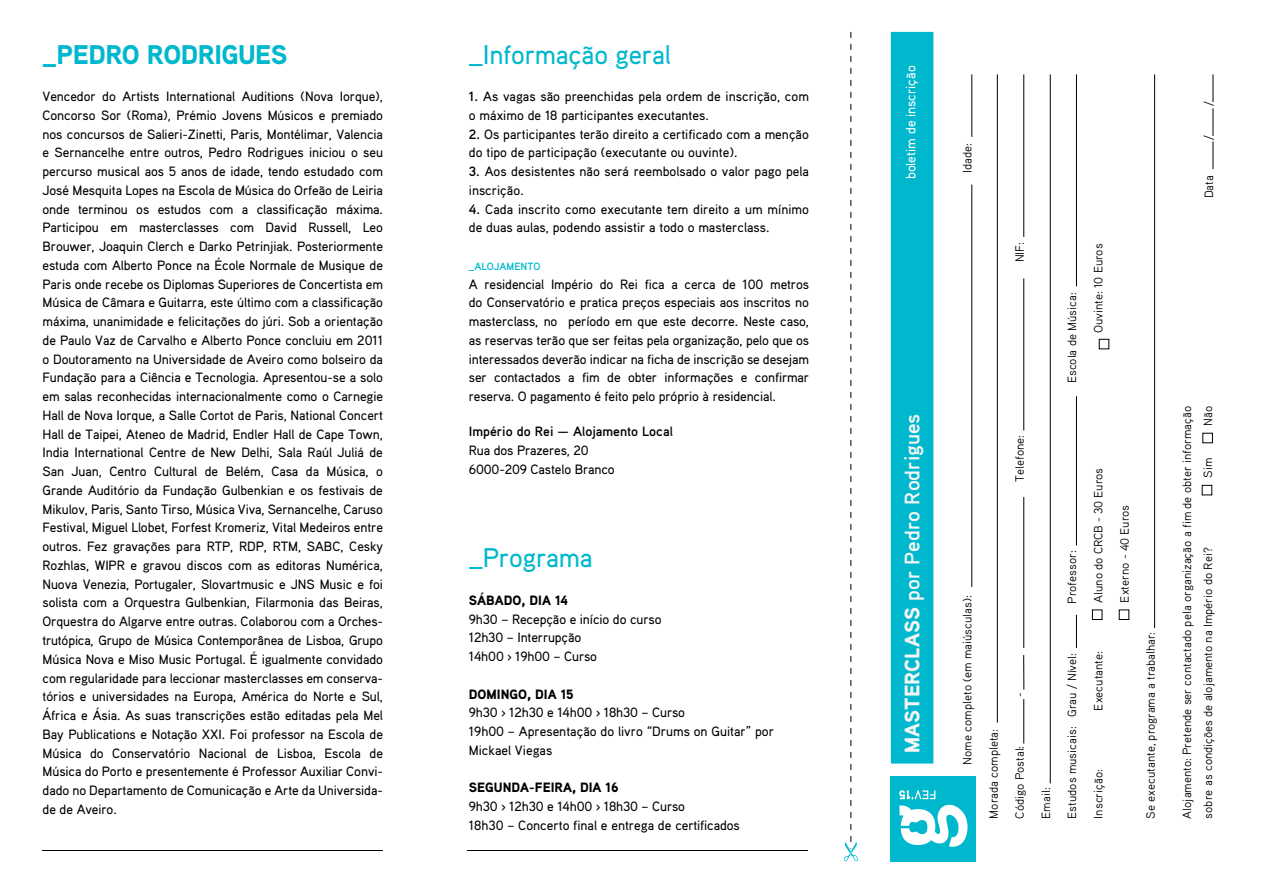
<style>
.page{position:relative;width:1263px;height:893px;background:#fff}
.page>*{position:absolute;margin:0;border:0;box-sizing:border-box;transform-origin:0 0}
.t1{font:500 27px "Aaux Pro";letter-spacing:-.01em;color:#00b8cd}
.t2{font:900 27px "Aaux Pro";letter-spacing:-.02em;color:#00b8cd}
.t3{font:700 21px "Aaux Pro";color:#f5f5f5}
.t4{font:500 13.5px/18.8px "Aaux Pro";color:#000}
.t5{font:900 13.5px "Aaux Pro";color:#000}
.t6{font:700 13.5px "Aaux Pro";color:#000}
.t7{font:500 13.5px "Aaux Pro";color:#fff}
.t8{font:12px/26.2px "Aaux Pro";color:#000}
.t9{font:700 10.5px "Aaux Pro";color:#00b8cd}
.s1{font-weight:700}
.s2{font-weight:900}
</style>
<div class="page">
<svg style="left:844px;top:32px;width:14px;height:829px"></svg>
<hr style="left:467px;top:850px;width:340px;height:1px;background:#000">
<hr style="left:43px;top:850px;width:340px;height:1px;background:#000">
<div style="left:891px;top:32px;width:42px;height:732px;background:#00b8cd"></div>
<hr style="left:971px;top:185px;width:1px;height:402px;background:#000">
<hr style="left:971px;top:74px;width:1px;height:63px;background:#000">
<hr style="left:997px;top:74px;width:1px;height:649px;background:#000">
<hr style="left:1050px;top:74px;width:1px;height:709px;background:#000">
<hr style="left:1076px;top:615px;width:1px;height:33px;background:#000">
<hr style="left:1076px;top:396px;width:1px;height:149px;background:#000">
<hr style="left:1076px;top:74px;width:1px;height:212px;background:#000">
<div style="left:1099px;top:339px;width:10px;height:10px;border:1px solid #000"></div>
<div style="left:1092px;top:610px;width:10px;height:10px;border:1px solid #000"></div>
<div style="left:1119px;top:610px;width:10px;height:10px;border:1px solid #000"></div>
<div style="left:1202px;top:485px;width:10px;height:10px;border:1px solid #000"></div>
<div style="left:1202px;top:433px;width:11px;height:10px;border:1px solid #000"></div>
<hr style="left:1154px;top:74px;width:1px;height:554px;background:#000">
<svg style="left:1212px;top:108px;width:1px;height:61px"></svg>
<svg style="left:1212px;top:74px;width:1px;height:28px"></svg>
<hr style="left:1023px;top:74px;width:1px;height:163px;background:#000">
<hr style="left:1023px;top:278px;width:1px;height:152px;background:#000">
<hr style="left:1023px;top:497px;width:1px;height:151px;background:#000">
<hr style="left:1023px;top:699px;width:1px;height:45px;background:#000">
<hr style="left:1023px;top:655px;width:1px;height:35px;background:#000">
<div style="left:891px;top:776px;width:85px;height:85px;background:#00b8cd"></div>
<svg style="left:899px;top:790px;width:68px;height:57px"></svg>
<h1 class="t2" style="left:43px;top:37px;width:247px">_PEDRO RODRIGUES</h1>
<p class="t4" style="left:43px;top:87px;width:342px;text-align:justify">Vencedor do Artists International Auditions (Nova Iorque), Concorso Sor (Roma), Prémio Jovens Músicos e premiado nos concursos de Salieri-Zinetti, Paris, Montélimar, Valencia e Sernancelhe entre outros, Pedro Rodrigues iniciou o seu percurso musical aos 5 anos de idade, tendo estudado com José Mesquita Lopes na Escola de Música do Orfeão de Leiria onde terminou os estudos com a classificação máxima.<br>Participou em masterclasses com David Russell, Leo Brouwer, Joaquin Clerch e Darko Petrinjiak. Posteriormente estuda com Alberto Ponce na École Normale de Musique de Paris onde recebe os Diplomas Superiores de Concertista em Música de Câmara e Guitarra, este último com a classificação máxima, unanimidade e felicitações do júri. Sob a orientação de Paulo Vaz de Carvalho e Alberto Ponce concluiu em 2011 o Doutoramento na Universidade de Aveiro como bolseiro da Fundação para a Ciência e Tecnologia. Apresentou-se a solo em salas reconhecidas internacionalmente como o Carnegie Hall de Nova Iorque, a Salle Cortot de Paris, National Concert Hall de Taipei, Ateneo de Madrid, Endler Hall de Cape Town, India International Centre de New Delhi, Sala Raúl Juliá de San Juan, Centro Cultural de Belém, Casa da Música, o Grande Auditório da Fundação Gulbenkian e os festivais de Mikulov, Paris, Santo Tirso, Música Viva, Sernancelhe, Caruso Festival, Miguel Llobet, Forfest Kromeriz, Vital Medeiros entre outros. Fez gravações para RTP, RDP, RTM, SABC, Cesky Rozhlas, WIPR e gravou discos com as editoras Numérica, Nuova Venezia, Portugaler, Slovartmusic e JNS Music e foi solista com a Orquestra Gulbenkian, Filarmonia das Beiras, Orquestra do Algarve entre outras. Colaborou com a Orches&shy;trutópica, Grupo de Música Contemporânea de Lisboa, Grupo Música Nova e Miso Music Portugal. É igualmente convidado com regularidade para leccionar masterclasses em conserva&shy;tórios e universidades na Europa, América do Norte e Sul, África e Ásia. As suas transcrições estão editadas pela Mel Bay Publications e Notação XXI. Foi professor na Escola de Música do Conservatório Nacional de Lisboa, Escola de Música do Porto e presentemente é Professor Auxiliar Convi&shy;dado no Departamento de Comunicação e Arte da Universida&shy;de de Aveiro.</p>
<h1 class="t1" style="left:469px;top:37px;width:203px">_Informação geral</h1>
<p class="t4" style="left:469px;top:87px;width:342px"><span class="s1">1.</span> As vagas são preenchidas pela ordem de inscrição, com o máximo de 18 participantes executantes.</p>
<p class="t4" style="left:469px;top:124px;width:342px"><span class="s1">2.</span> Os participantes terão direito a certificado com a menção do tipo de participação (executante ou ouvinte).</p>
<p class="t4" style="left:469px;top:162px;width:342px"><span class="s1">3.</span> Aos desistentes não será reembolsado o valor pago pela inscrição.</p>
<p class="t4" style="left:469px;top:199px;width:342px"><span class="s1">4.</span> Cada inscrito como executante tem direito a um mínimo de duas aulas, podendo assistir a todo o masterclass.</p>
<p class="t9" style="left:469px;top:260px;width:73px">_ALOJAMENTO</p>
<p class="t4" style="left:469px;top:274px;width:342px;text-align:justify">A residencial Império do Rei fica a cerca de 100 metros do Conservatório e pratica preços especiais aos inscritos no masterclass, no período em que este decorre. Neste caso, as reservas terão que ser feitas pela organização, pelo que os interessados deverão indicar na ficha de inscrição se desejam ser contactados a fim de obter informações e confirmar reserva. O pagamento é feito pelo próprio à residencial.</p>
<p class="t6" style="left:469px;top:423px;width:206px">Império do Rei — Alojamento Local</p>
<p class="t4" style="left:469px;top:440px;width:147px">Rua dos Prazeres, 20<br>6000-209 Castelo Branco</p>
<h1 class="t1" style="left:469px;top:541px;width:125px">_Programa</h1>
<p class="t5" style="left:469px;top:591px;width:101px">SÁBADO, DIA 14</p>
<p class="t4" style="left:469px;top:609px;width:194px">9h30 – Recepção e início do curso<br>12h30 – Interrupção<br>14h00 › 19h00 – Curso</p>
<p class="t5" style="left:469px;top:685px;width:106px">DOMINGO, DIA 15</p>
<p class="t4" style="left:469px;top:703px;width:307px">9h30 › 12h30 e 14h00 › 18h30 – Curso<br>19h00 – Apresentação do livro “Drums on Guitar” por<br>Mickael Viegas</p>
<p class="t5" style="left:469px;top:779px;width:151px">SEGUNDA-FEIRA, DIA 16</p>
<p class="t4" style="left:469px;top:797px;width:272px">9h30 › 12h30 e 14h00 › 18h30 – Curso<br>18h30 – Concerto final e entrega de certificados</p>
<p class="t7" style="left:902px;top:179px;width:115px;rotate:-90deg">boletim de inscrição</p>
<h2 class="t3" style="left:898px;top:753px;width:341px;rotate:-90deg"><span class="s2">MASTERCLASS</span> por Pedro Rodrigues</h2>
<p class="t8" style="left:954px;top:173px;width:31px;rotate:-90deg">Idade:</p>
<p class="t8" style="left:1006px;top:262px;width:22px;rotate:-90deg">NIF:</p>
<p class="t8" style="left:1058px;top:383px;width:92px;rotate:-90deg">Escola de Música:</p>
<p class="t8" style="left:1085px;top:333px;width:91px;rotate:-90deg">Ouvinte: 10 Euros</p>
<p class="t8" style="left:1006px;top:482px;width:49px;rotate:-90deg">Telefone:</p>
<p class="t8" style="left:954px;top:764px;width:171px;rotate:-90deg">Nome completo (em maiúsculas):</p>
<p class="t8" style="left:980px;top:819px;width:91px;rotate:-90deg">Morada completa:</p>
<p class="t8" style="left:1006px;top:697px;width:6px;rotate:-90deg">-</p>
<p class="t8" style="left:1006px;top:819px;width:74px;rotate:-90deg">Código Postal:</p>
<p class="t8" style="left:1058px;top:604px;width:55px;rotate:-90deg">Professor:</p>
<p class="t8" style="left:1032px;top:819px;width:167px;rotate:-90deg">Email:<br>Estudos musicais: Grau / Nível:</p>
<p class="t8" style="left:1085px;top:602px;width:136px;rotate:-90deg">Aluno do CRCB - 30 Euros</p>
<p class="t8" style="left:1111px;top:602px;width:99px;rotate:-90deg">Externo - 40 Euros</p>
<p class="t8" style="left:1085px;top:710px;width:61px;rotate:-90deg">Executante:</p>
<p class="t8" style="left:1085px;top:819px;width:51px;rotate:-90deg">Inscrição:</p>
<p class="t8" style="left:1137px;top:819px;width:188px;rotate:-90deg">Se executante, programa a trabalhar:</p>
<p class="t8" style="left:1195px;top:106px;width:6px;rotate:-90deg">/</p>
<p class="t8" style="left:1195px;top:140px;width:6px;rotate:-90deg">/</p>
<p class="t8" style="left:1195px;top:198px;width:25px;rotate:-90deg">Data</p>
<p class="t8" style="left:1173px;top:818px;width:414px;rotate:-90deg">Alojamento: Pretende ser contactado pela organização a fim de obter informação</p>
<p class="t8" style="left:1194px;top:426px;width:21px;rotate:-90deg">Não</p>
<p class="t8" style="left:1194px;top:478px;width:21px;rotate:-90deg">Sim</p>
<p class="t8" style="left:1194px;top:818px;width:273px;rotate:-90deg">sobre as condições de alojamento na Império do Rei?</p>
</div>
